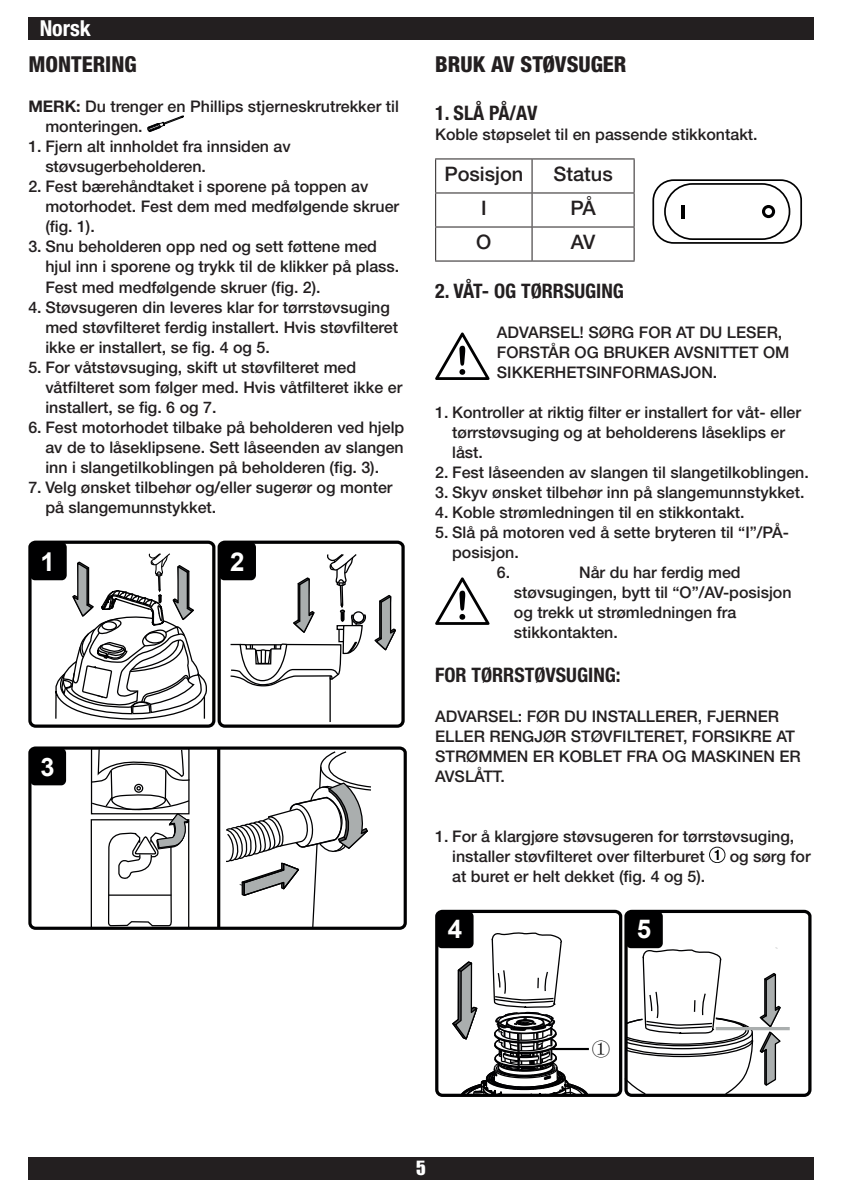
<style>
.page{position:relative;width:842px;height:1191px;background:#fff}
.page>*{position:absolute;margin:0;border:0;box-sizing:border-box;transform-origin:0 0}
.t1{font:700 26px "Arial";color:#fff}
.t2{font:700 25.4px "Arial";color:#fff}
.t3{font:800 condensed 22px "Helvetica Neue LT Std";color:#231f20}
.t4{font:700 condensed 22px "Helvetica Neue LT Std";color:#fff}
.t5{font:700 condensed 20px "Helvetica Neue LT Std";color:#231f20}
.t6{font:500 20px "Helvetica Neue LT Std";color:#231f20}
.t7{font:300 18.4px "Adobe Song Std";color:#000001}
.t8{font:18px "Impact";color:#fff}
.t9{font:500 16px/20px "Helvetica Neue LT Std";color:#231f20}
.s1{font-weight:700}
</style>
<div class="page">
<div style="left:28px;top:1157px;width:786px;height:22px;background:#231f20"></div>
<div style="left:28px;top:17px;width:786px;height:23px;background:#231f20"></div>
<svg style="left:147px;top:116px;width:37px;height:16px"></svg>
<svg style="left:48px;top:553px;width:159px;height:167px"></svg>
<div style="left:30px;top:542px;width:37px;height:38px;background:#000001;border-radius:5px"></div>
<div style="left:28px;top:540px;width:187px;height:187px;border:3px solid #000001;border-radius:6px"></div>
<svg style="left:229px;top:554px;width:137px;height:168px"></svg>
<svg style="left:374px;top:595px;width:22px;height:56px"></svg>
<div style="left:219px;top:542px;width:37px;height:38px;background:#000001;border-radius:5px"></div>
<div style="left:218px;top:540px;width:187px;height:187px;border:3px solid #000001;border-radius:6px"></div>
<div style="left:30px;top:748px;width:36px;height:37px;background:#000001;border-radius:5px"></div>
<div style="left:28px;top:746px;width:379px;height:183px;border:3px solid #000001;border-radius:5px"></div>
<hr style="left:217px;top:748px;width:3px;height:180px;background:#000001">
<svg style="left:90px;top:748px;width:101px;height:179px"></svg>
<svg style="left:225px;top:751px;width:149px;height:178px"></svg>
<hr style="left:435px;top:158px;width:97px;height:1px;background:#231f20">
<hr style="left:435px;top:159px;width:1px;height:33px;background:#231f20">
<hr style="left:532px;top:158px;width:103px;height:1px;background:#231f20">
<hr style="left:531px;top:159px;width:1px;height:33px;background:#231f20">
<hr style="left:634px;top:159px;width:1px;height:33px;background:#231f20">
<hr style="left:435px;top:192px;width:97px;height:1px;background:#231f20">
<hr style="left:435px;top:193px;width:1px;height:33px;background:#231f20">
<hr style="left:532px;top:192px;width:103px;height:1px;background:#231f20">
<hr style="left:531px;top:193px;width:1px;height:33px;background:#231f20">
<hr style="left:634px;top:193px;width:1px;height:33px;background:#231f20">
<hr style="left:435px;top:226px;width:97px;height:1px;background:#231f20">
<hr style="left:435px;top:227px;width:1px;height:33px;background:#231f20">
<hr style="left:532px;top:226px;width:103px;height:1px;background:#231f20">
<hr style="left:531px;top:227px;width:1px;height:33px;background:#231f20">
<hr style="left:634px;top:227px;width:1px;height:33px;background:#231f20">
<hr style="left:435px;top:260px;width:97px;height:1px;background:#231f20">
<hr style="left:532px;top:260px;width:103px;height:1px;background:#231f20">
<div style="left:709px;top:847px;width:16px;height:16px;border:1px solid #111314;border-radius:50%"></div>
<svg style="left:715px;top:850px;width:4px;height:10px"></svg>
<div style="left:437px;top:911px;width:36px;height:37px;background:#000001;border-radius:5px"></div>
<div style="left:435px;top:909px;width:187px;height:188px;border:3px solid #000001;border-radius:6px"></div>
<svg style="left:451px;top:930px;width:138px;height:167px"></svg>
<hr style="left:552px;top:1048px;width:37px;height:2px;background:#000001">
<div style="left:626px;top:911px;width:37px;height:37px;background:#000001;border-radius:5px"></div>
<div style="left:624px;top:909px;width:187px;height:188px;border:3px solid #000001;border-radius:6px"></div>
<hr style="left:716px;top:1027px;width:74px;height:3px;background:#aaaeae">
<svg style="left:624px;top:946px;width:159px;height:149px"></svg>
<svg style="left:435px;top:332px;width:54px;height:48px"></svg>
<svg style="left:435px;top:577px;width:54px;height:48px"></svg>
<div style="left:652px;top:179px;width:150px;height:65px;border:2px solid #000001;border-radius:20px"></div>
<div style="left:664px;top:183px;width:126px;height:57px;border:2px solid #000001;border-radius:28px"></div>
<svg style="left:682px;top:205px;width:3px;height:13px"></svg>
<svg style="left:762px;top:205px;width:13px;height:13px"></svg>
<h3 class="t4" style="left:40px;top:15px;width:53px">Norsk</h3>
<h3 class="t3" style="left:28px;top:51px;width:110px">MONTERING</h3>
<p class="t9" style="left:45px;top:97px;width:355px;text-indent:-17px"><span class="s1">MERK:</span> Du trenger en Phillips stjerneskrutrekker til monteringen.</p>
<p class="t9" style="left:45px;top:137px;width:247px;text-indent:-17px">1. Fjern alt innholdet fra innsiden av støvsugerbeholderen.</p>
<p class="t9" style="left:45px;top:177px;width:355px;text-indent:-17px">2. Fest bærehåndtaket i sporene på toppen av motorhodet. Fest dem med medfølgende skruer (fig. 1).</p>
<p class="t9" style="left:45px;top:237px;width:355px;text-indent:-17px">3. Snu beholderen opp ned og sett føttene med hjul inn i sporene og trykk til de klikker på plass.<br>Fest med medfølgende skruer (fig. 2).</p>
<p class="t9" style="left:45px;top:297px;width:354px;text-indent:-17px">4. Støvsugeren din leveres klar for tørrstøvsuging med støvfilteret ferdig installert. Hvis støvfilteret ikke er installert, se fig. 4 og 5.</p>
<p class="t9" style="left:45px;top:357px;width:358px;text-indent:-17px">5. For våtstøvsuging, skift ut støvfilteret med våtfilteret som følger med. Hvis våtfilteret ikke er installert, se fig. 6 og 7.</p>
<p class="t9" style="left:45px;top:417px;width:360px;text-align:justify;text-indent:-17px">6. Fest motorhodet tilbake på beholderen ved hjelp av de to låseklipsene. Sett låseenden av slangen inn i slangetilkoblingen på beholderen (fig. 3).</p>
<p class="t9" style="left:45px;top:477px;width:349px;text-indent:-17px">7. Velg ønsket tilbehør og/eller sugerør og monter på slangemunnstykket.</p>
<h1 class="t1" style="left:40px;top:544px;width:16px">1</h1>
<h1 class="t1" style="left:230px;top:544px;width:16px">2</h1>
<h2 class="t2" style="left:41px;top:750px;width:16px">3</h2>
<h3 class="t3" style="left:435px;top:51px;width:193px">BRUK AV STØVSUGER</h3>
<p class="t5" style="left:435px;top:101px;width:104px">1. SLÅ PÅ/AV</p>
<p class="t9" style="left:435px;top:125px;width:324px">Koble støpselet til en passende stikkontakt.</p>
<p class="t6" style="left:444px;top:162px;width:80px">Posisjon</p>
<p class="t6" style="left:553px;top:162px;width:61px">Status</p>
<p class="t6" style="left:481px;top:196px;width:7px">I</p>
<p class="t6" style="left:570px;top:196px;width:27px">PÅ</p>
<p class="t6" style="left:476px;top:230px;width:17px">O</p>
<p class="t6" style="left:571px;top:230px;width:26px">AV</p>
<p class="t5" style="left:435px;top:278px;width:190px">2. VÅT- OG TØRRSUGING</p>
<p class="t9" style="left:497px;top:322px;width:294px">ADVARSEL! SØRG FOR AT DU LESER,<br>FORSTÅR OG BRUKER AVSNITTET OM<br>SIKKERHETSINFORMASJON.</p>
<p class="t9" style="left:452px;top:402px;width:350px;text-indent:-17px">1. Kontroller at riktig filter er installert for våt- eller tørrstøvsuging og at beholderens låseklips er låst.</p>
<p class="t9" style="left:435px;top:462px;width:375px">2. Fest låseenden av slangen til slangetilkoblingen.</p>
<p class="t9" style="left:435px;top:482px;width:371px">3. Skyv ønsket tilbehør inn på slangemunnstykket.</p>
<p class="t9" style="left:435px;top:502px;width:311px">4. Koble strømledningen til en stikkontakt.</p>
<p class="t9" style="left:435px;top:522px;width:355px">5. Slå på motoren ved å sette bryteren til “I”/PÅ-</p>
<p class="t9" style="left:452px;top:542px;width:68px">posisjon.</p>
<p class="t9" style="left:497px;top:562px;width:15px">6.</p>
<p class="t9" style="left:514px;top:562px;width:279px;text-indent:65px">Når du har ferdig med støvsugingen, bytt til “O”/AV-posisjon og trekk ut strømledningen fra stikkontakten.</p>
<p class="t5" style="left:435px;top:662px;width:187px">FOR TØRRSTØVSUGING:</p>
<p class="t9" style="left:435px;top:706px;width:367px">ADVARSEL: FØR DU INSTALLERER, FJERNER<br>ELLER RENGJØR STØVFILTERET, FORSIKRE AT<br>STRØMMEN ER KOBLET FRA OG MASKINEN ER<br>AVSLÅTT.</p>
<p class="t9" style="left:452px;top:826px;width:344px;text-indent:-17px">1. For å klargjøre støvsugeren for tørrstøvsuging, installer støvfilteret over filterburet</p>
<p class="t9" style="left:730px;top:846px;width:82px">og sørg for</p>
<p class="t9" style="left:452px;top:866px;width:255px">at buret er helt dekket (fig. 4 og 5).</p>
<h1 class="t1" style="left:448px;top:912px;width:16px">4</h1>
<h1 class="t1" style="left:637px;top:912px;width:16px">5</h1>
<p class="t7" style="left:592px;top:1039px;width:20px">①</p>
<p class="t8" style="left:416px;top:1154px;width:11px">5</p>
</div>
